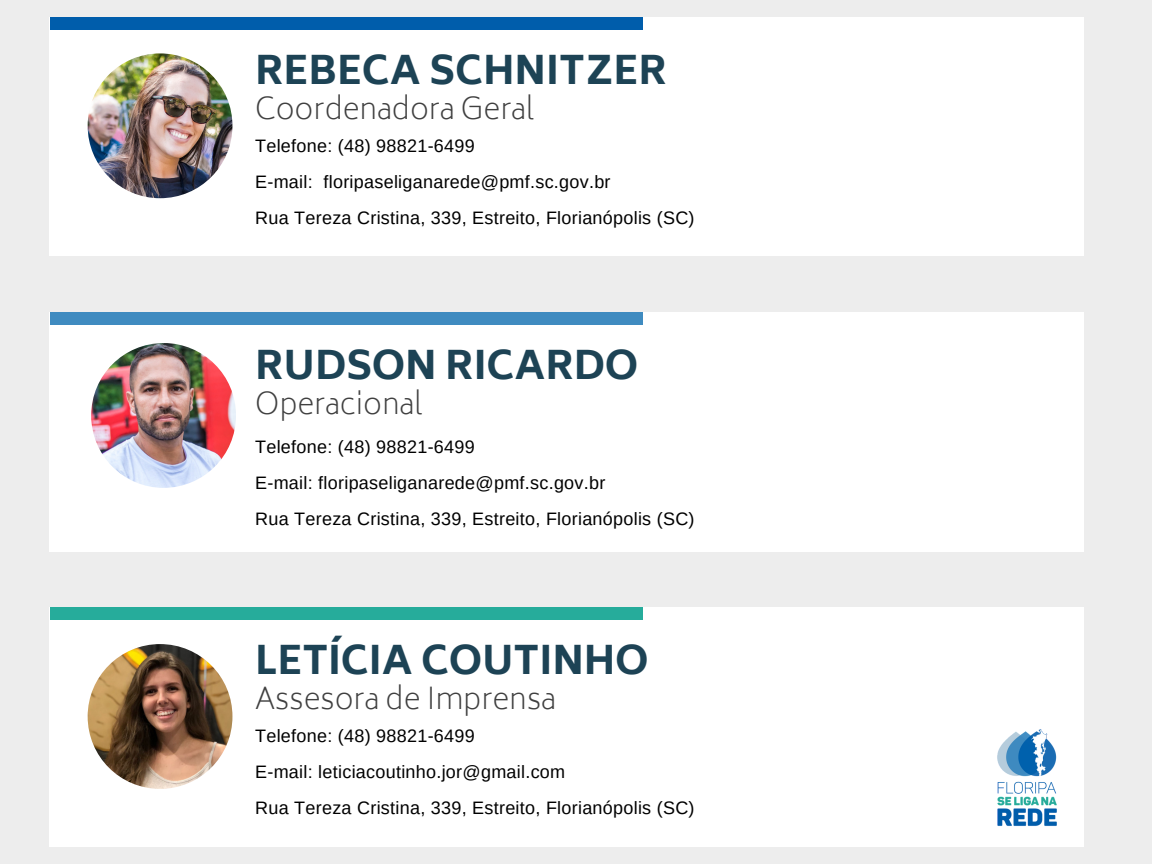
<style>
.page{position:relative;width:1152px;height:864px;background:#ededed}
.page>*{position:absolute;margin:0;border:0;box-sizing:border-box;transform-origin:0 0}
.t1{font:800 38.85px "Biryani";color:#1d4355}
.t2{font:200 29.25px "Biryani";color:#404040}
.t3{font:18px/36px "Arimo";letter-spacing:.015em;color:#000}
</style>
<div class="page">
<div style="left:50px;top:17px;width:1034px;height:239px;background:#fff"></div>
<div style="left:50px;top:17px;width:592px;height:13px;background:#005dab"></div>
<div style="left:50px;top:607px;width:1034px;height:239px;background:#fff"></div>
<div style="left:50px;top:607px;width:592px;height:13px;background:#26ac9b"></div>
<img style="left:88px;top:53px;width:144px;height:145px;border-radius:50%">
<img style="left:88px;top:644px;width:144px;height:145px;border-radius:50%">
<div style="left:50px;top:313px;width:1034px;height:238px;background:#fff"></div>
<div style="left:50px;top:312px;width:592px;height:13px;background:#3f8bc0"></div>
<img style="left:91px;top:343px;width:145px;height:145px;border-radius:50%">
<img style="left:997px;top:729px;width:60px;height:97px">
<h1 class="t1" style="left:255px;top:47px;width:413px">REBECA SCHNITZER</h1>
<h2 class="t2" style="left:255px;top:92px;width:281px">Coordenadora Geral</h2>
<p class="t3" style="left:255px;top:128px;width:441px">Telefone: (48) 98821-6499<br>E-mail: floripaseliganarede@pmf.sc.gov.br<br>Rua Tereza Cristina, 339, Estreito, Florianópolis (SC)</p>
<h1 class="t1" style="left:255px;top:343px;width:384px">RUDSON RICARDO</h1>
<h2 class="t2" style="left:255px;top:387px;width:169px">Operacional</h2>
<p class="t3" style="left:255px;top:429px;width:441px">Telefone: (48) 98821-6499<br>E-mail: floripaseliganarede@pmf.sc.gov.br<br>Rua Tereza Cristina, 339, Estreito, Florianópolis (SC)</p>
<h1 class="t1" style="left:255px;top:638px;width:395px">LETÍCIA COUTINHO</h1>
<h2 class="t2" style="left:255px;top:682px;width:302px">Assesora de Imprensa</h2>
<p class="t3" style="left:255px;top:718px;width:441px">Telefone: (48) 98821-6499<br>E-mail: leticiacoutinho.jor@gmail.com<br>Rua Tereza Cristina, 339, Estreito, Florianópolis (SC)</p>
</div>
